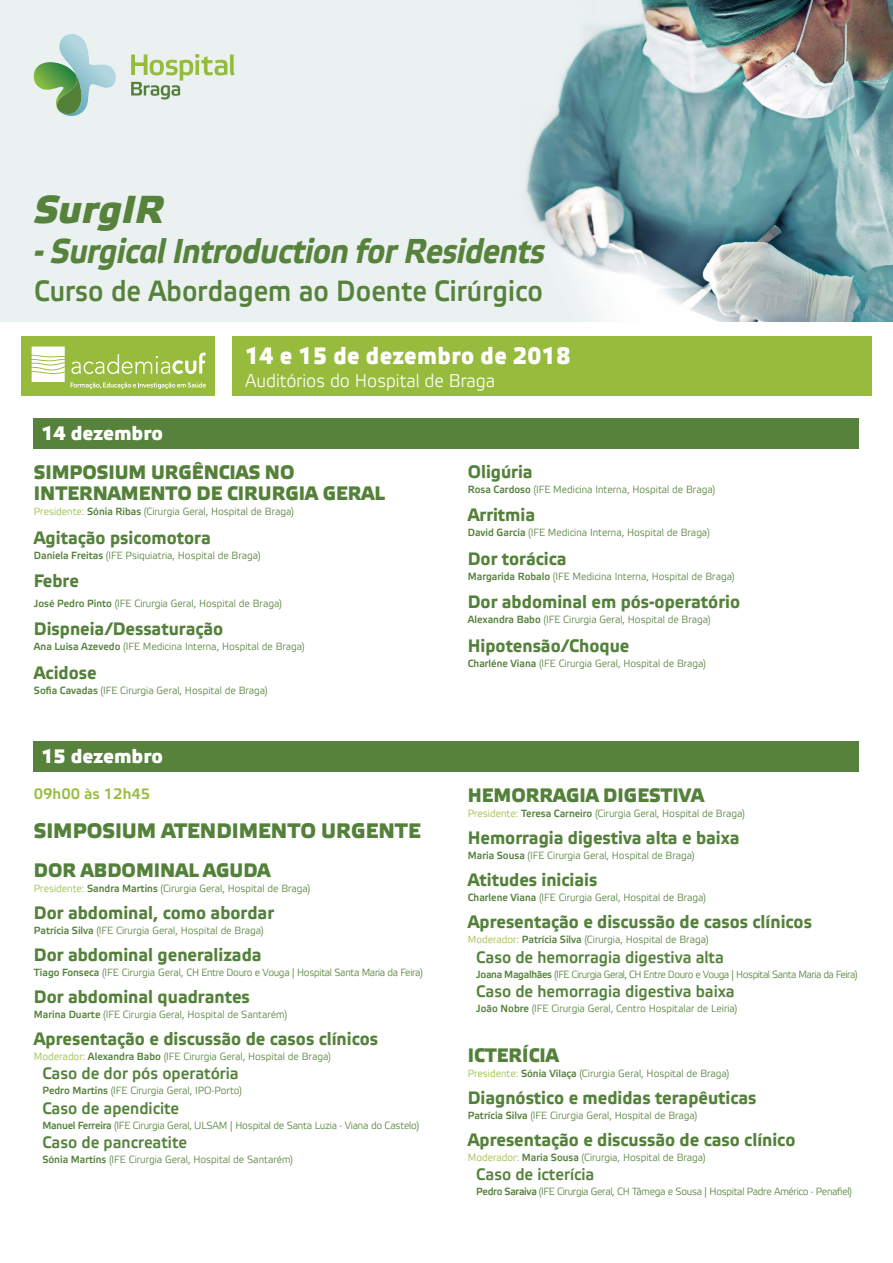
<style>
.page{position:relative;width:893px;height:1263px;background:#fff}
.page>*{position:absolute;margin:0;border:0;box-sizing:border-box;transform-origin:0 0}
.t1{font:italic 700 39px "Etelka Medium Pro";color:#56823b}
.t2{font:italic 700 34.5px "Etelka Text Pro";letter-spacing:-.02em;color:#56823b;scale:.9 1}
.t3{font:29.25px "Etelka Medium Pro";letter-spacing:.005em;color:#56823b;scale:.9 1}
.t4{font:700 23.7px "Etelka Medium Pro";letter-spacing:.02em;color:#fff;scale:.94 1}
.t5{font:700 21px "Etelka Medium Pro";color:#54813a;scale:.96 1}
.t6{font:700 19.5px/21px "Etelka Medium Pro";color:#54813a;scale:.95 1}
.t7{font:700 19.5px "Etelka Medium Pro";color:#fff}
.t8{font:18.45px "Etelka Light Pro";color:#fff;scale:.94 1}
.t9{font:700 18px "Etelka Text Pro";color:#54813a;scale:.95 1}
.t10{font:16.5px "Etelka Medium Pro";color:#54813a;scale:.95 1}
.t11{font:15px "Etelka Medium Pro";color:#97bb3d}
.t12{font:10.35px "Etelka Light Pro";color:#54813a;scale:.95 1}
.t13{font:10.35px "Etelka Light Pro";letter-spacing:-.03em;color:#54813a;scale:.95 1}
.t14{font:10.35px "Etelka Light Pro";letter-spacing:-.045em;color:#54813a;scale:.95 1}
.t15{font:10.35px "Etelka Light Pro";letter-spacing:-.02em;color:#54813a;scale:.95 1}
.s1{color:#97bb3d}
.s2{font-family:"Etelka Medium Pro"}
</style>
<div class="page">
<div style="left:34px;top:418px;width:825px;height:31px;background:#56823b"></div>
<img style="left:0;top:0;width:893px;height:321px">
<svg style="left:34px;top:34px;width:86px;height:86px;background:#bad5c6"></svg>
<svg style="left:131px;top:54px;width:104px;height:45px;background:#ceddbe"></svg>
<div style="left:232px;top:336px;width:640px;height:60px;background:#97bb3d"></div>
<div style="left:21px;top:336px;width:193px;height:60px;background:#97bb3d"></div>
<svg style="left:71px;top:353px;width:135px;height:21px"></svg>
<svg style="left:32px;top:347px;width:33px;height:35px"></svg>
<svg style="left:71px;top:382px;width:135px;height:7px"></svg>
<div style="left:34px;top:741px;width:825px;height:31px;background:#56823b"></div>
<h1 class="t1" style="left:34px;top:187px;width:131px">SurgIR</h1>
<h2 class="t2" style="left:34px;top:232px;width:569px">- Surgical Introduction for Residents</h2>
<h3 class="t3" style="left:34px;top:275px;width:567px">Curso de Abordagem ao Doente Cirúrgico</h3>
<h3 class="t4" style="left:245px;top:342px;width:348px">14 e 15 de dezembro de 2018</h3>
<h3 class="t8" style="left:245px;top:371px;width:268px">Auditórios do Hospital de Braga</h3>
<h3 class="t7" style="left:41px;top:422px;width:123px">14 dezembro</h3>
<h3 class="t6" style="left:34px;top:463px;width:371px">SIMPOSIUM URGÊNCIAS NO<br>INTERNAMENTO DE CIRURGIA GERAL</h3>
<p class="t12" style="left:34px;top:506px;width:275px"><span class="s1">Presidente:</span> <span class="s2">Sónia Ribas</span> (Cirurgia Geral, Hospital de Braga)</p>
<h3 class="t9" style="left:34px;top:527px;width:188px">Agitação psicomotora</h3>
<p class="t12" style="left:34px;top:549px;width:240px"><span class="s2">Daniela Freitas</span> (IFE Psiquiatria, Hospital de Braga)</p>
<h3 class="t9" style="left:34px;top:571px;width:49px">Febre</h3>
<p class="t12" style="left:34px;top:597px;width:263px"><span class="s2">José Pedro Pinto</span> (IFE Cirurgia Geral, Hospital de Braga)</p>
<h3 class="t9" style="left:34px;top:619px;width:201px">Dispneia/Dessaturação</h3>
<p class="t12" style="left:34px;top:641px;width:287px"><span class="s2">Ana Luisa Azevedo</span> (IFE Medicina Interna, Hospital de Braga)</p>
<h3 class="t9" style="left:34px;top:662px;width:68px">Acidose</h3>
<p class="t12" style="left:34px;top:684px;width:248px"><span class="s2">Sofia Cavadas</span> (IFE Cirurgia Geral, Hospital de Braga)</p>
<h3 class="t9" style="left:468px;top:462px;width:70px">Oligúria</h3>
<p class="t12" style="left:468px;top:484px;width:262px"><span class="s2">Rosa Cardoso</span> (IFE Medicina Interna, Hospital de Braga)</p>
<h3 class="t9" style="left:468px;top:505px;width:72px">Arritmia</h3>
<p class="t12" style="left:468px;top:527px;width:256px"><span class="s2">David Garcia</span> (IFE Medicina Interna, Hospital de Braga)</p>
<h3 class="t9" style="left:468px;top:549px;width:105px">Dor torácica</h3>
<p class="t12" style="left:468px;top:571px;width:282px"><span class="s2">Margarida Robalo</span> (IFE Medicina Interna, Hospital de Braga)</p>
<h3 class="t9" style="left:468px;top:592px;width:288px">Dor abdominal em pós-operatório</h3>
<p class="t12" style="left:468px;top:614px;width:257px"><span class="s2">Alexandra Babo</span> (IFE Cirurgia Geral, Hospital de Braga)</p>
<h3 class="t9" style="left:468px;top:636px;width:172px">Hipotensão/Choque</h3>
<p class="t12" style="left:468px;top:658px;width:252px"><span class="s2">Charléne Viana</span> (IFE Cirurgia Geral, Hospital de Braga)</p>
<h3 class="t7" style="left:41px;top:745px;width:123px">15 dezembro</h3>
<h3 class="t11" style="left:34px;top:785px;width:118px">09h00 às 12h45</h3>
<h3 class="t5" style="left:34px;top:819px;width:405px">SIMPOSIUM ATENDIMENTO URGENTE</h3>
<h3 class="t6" style="left:34px;top:861px;width:251px">DOR ABDOMINAL AGUDA</h3>
<p class="t12" style="left:34px;top:883px;width:293px"><span class="s1">Presidente:</span> <span class="s2">Sandra Martins</span> (Cirurgia Geral, Hospital de Braga)</p>
<h3 class="t9" style="left:34px;top:903px;width:254px">Dor abdominal, como abordar</h3>
<p class="t12" style="left:34px;top:925px;width:243px"><span class="s2">Patrícia Silva</span> (IFE Cirurgia Geral, Hospital de Braga)</p>
<h3 class="t9" style="left:34px;top:945px;width:241px">Dor abdominal generalizada</h3>
<p class="t13" style="left:34px;top:967px;width:411px"><span class="s2">Tiago Fonseca</span> (IFE Cirurgia Geral, CH Entre Douro e Vouga | Hospital Santa Maria da Feira)</p>
<h3 class="t9" style="left:34px;top:987px;width:229px">Dor abdominal quadrantes</h3>
<p class="t12" style="left:34px;top:1009px;width:268px"><span class="s2">Marina Duarte</span> (IFE Cirurgia Geral, Hospital de Santarém)</p>
<h3 class="t9" style="left:34px;top:1029px;width:364px">Apresentação e discussão de casos clínicos</h3>
<p class="t12" style="left:34px;top:1051px;width:314px"><span class="s1">Moderador:</span> <span class="s2">Alexandra Babo</span> (IFE Cirurgia Geral, Hospital de Braga)</p>
<h3 class="t10" style="left:42px;top:1065px;width:208px">Caso de dor pós operatória</h3>
<p class="t12" style="left:42px;top:1085px;width:212px"><span class="s2">Pedro Martins</span> (IFE Cirurgia Geral, IPO-Porto)</p>
<h3 class="t10" style="left:42px;top:1099px;width:146px">Caso de apendicite</h3>
<p class="t15" style="left:42px;top:1120px;width:398px"><span class="s2">Manuel Ferreira</span> (IFE Cirurgia Geral, ULSAM | Hospital de Santa Luzia - Viana do Castelo)</p>
<h3 class="t10" style="left:42px;top:1134px;width:154px">Caso de pancreatite</h3>
<p class="t12" style="left:42px;top:1154px;width:265px"><span class="s2">Sónia Martins</span> (IFE Cirurgia Geral, Hospital de Santarém)</p>
<h3 class="t6" style="left:468px;top:786px;width:250px">HEMORRAGIA DIGESTIVA</h3>
<p class="t12" style="left:468px;top:808px;width:293px"><span class="s1">Presidente:</span> <span class="s2">Teresa Carneiro</span> (Cirurgia Geral, Hospital de Braga)</p>
<h3 class="t9" style="left:468px;top:828px;width:287px">Hemorragia digestiva alta e baixa</h3>
<p class="t12" style="left:468px;top:850px;width:240px"><span class="s2">Maria Sousa</span> (IFE Cirurgia Geral, Hospital de Braga)</p>
<h3 class="t9" style="left:468px;top:870px;width:138px">Atitudes iniciais</h3>
<p class="t12" style="left:468px;top:892px;width:252px"><span class="s2">Charlene Viana</span> (IFE Cirurgia Geral, Hospital de Braga)</p>
<h3 class="t9" style="left:468px;top:912px;width:364px">Apresentação e discussão de casos clínicos</h3>
<p class="t12" style="left:468px;top:934px;width:255px"><span class="s1">Moderador:</span> <span class="s2">Patrícia Silva</span> (Cirurgia, Hospital de Braga)</p>
<h3 class="t10" style="left:476px;top:948px;width:262px">Caso de hemorragia digestiva alta</h3>
<p class="t14" style="left:476px;top:969px;width:403px"><span class="s2">Joana Magalhães</span> (IFE Cirurgia Geral, CH Entre Douro e Vouga | Hospital Santa Maria da Feira)</p>
<h3 class="t10" style="left:476px;top:982px;width:274px">Caso de hemorragia digestiva baixa</h3>
<p class="t12" style="left:476px;top:1003px;width:276px"><span class="s2">João Nobre</span> (IFE Cirurgia Geral, Centro Hospitalar de Leiria)</p>
<h3 class="t6" style="left:468px;top:1045px;width:97px">ICTERÍCIA</h3>
<p class="t12" style="left:468px;top:1068px;width:277px"><span class="s1">Presidente:</span> <span class="s2">Sónia Vilaça</span> (Cirurgia Geral, Hospital de Braga)</p>
<h3 class="t9" style="left:468px;top:1087px;width:305px">Diagnóstico e medidas terapêuticas</h3>
<p class="t12" style="left:468px;top:1110px;width:243px"><span class="s2">Patrícia Silva</span> (IFE Cirurgia Geral, Hospital de Braga)</p>
<h3 class="t9" style="left:468px;top:1129px;width:346px">Apresentação e discussão de caso clínico</h3>
<p class="t12" style="left:468px;top:1152px;width:252px"><span class="s1">Moderador:</span> <span class="s2">Maria Sousa</span> (Cirurgia, Hospital de Braga)</p>
<h3 class="t10" style="left:476px;top:1165px;width:126px">Caso de icterícia</h3>
<p class="t13" style="left:476px;top:1186px;width:397px"><span class="s2">Pedro Saraiva</span> (IFE Cirurgia Geral, CH Tâmega e Sousa | Hospital Padre Américo - Penafiel)</p>
</div>
